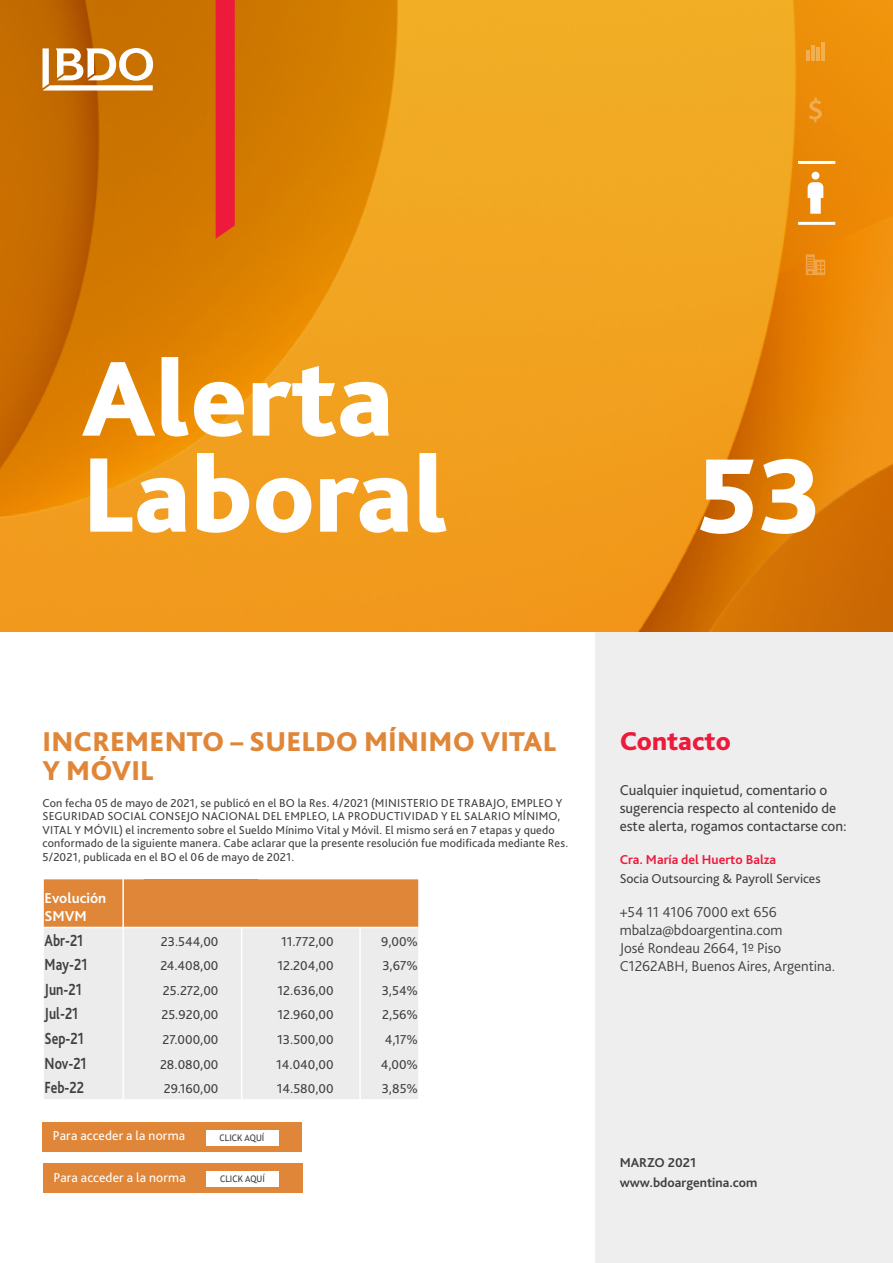
<style>
.page{position:relative;width:893px;height:1263px;background:#fff}
.page>*{position:absolute;margin:0;border:0;box-sizing:border-box;transform-origin:0 0}
.t1{font:800 111px "Bliss Pro";color:#fff}
.t2{font:800 28.5px/28.5px "Bliss Pro";letter-spacing:.01em;color:#df8639}
.t3{font:800 27px "Bliss Pro";color:#ed1a3b}
.t4{font:700 16.8px "Bliss Pro";color:#404040;scale:.8 1}
.t5{font:300 15px/18px "Bliss Pro";color:#404040}
.t6{font:15px/18px "Bliss Pro";color:#404040}
.t7{font:700 15px/18px "Bliss Pro";color:#fff}
.t8{font:13.5px "Bliss Pro";color:#404040}
.t9{font:13.5px "Bliss Pro";letter-spacing:.01em;color:#fff}
.t10{font:700 13.5px/20px "Bliss Pro";color:#404040}
.t11{font:700 13.5px "Bliss Pro";color:#ed1a3b}
.t12{font:12px/13.5px "Bliss Pro";letter-spacing:.015em;color:#404040}
.t13{font:9px "Trebuchet MS";color:#404040}
</style>
<div class="page">
<div style="left:595px;top:631px;width:298px;height:632px;background:#eee"></div>
<svg style="left:0;top:0;width:893px;height:631px;background:#e59012"></svg>
<svg style="left:43px;top:48px;width:110px;height:43px"></svg>
<svg style="left:216px;top:0;width:19px;height:239px;background:#eb1d38"></svg>
<svg style="left:809px;top:98px;width:13px;height:24px"></svg>
<hr style="left:806px;top:50px;width:4px;height:11px;background:#f1af52">
<hr style="left:811px;top:45px;width:4px;height:16px;background:#f1af52">
<hr style="left:816px;top:48px;width:4px;height:13px;background:#f2b053">
<hr style="left:821px;top:42px;width:4px;height:19px;background:#f2b053">
<div style="left:811px;top:172px;width:8px;height:8px;background:#fff;border-radius:50%"></div>
<svg style="left:808px;top:182px;width:15px;height:32px"></svg>
<svg style="left:806px;top:254px;width:19px;height:21px"></svg>
<hr style="left:798px;top:161px;width:37px;height:3px;background:#fff">
<hr style="left:798px;top:222px;width:37px;height:3px;background:#fff">
<svg style="left:82px;top:362px;width:73px;height:74px"></svg>
<svg style="left:162px;top:357px;width:82px;height:80px"></svg>
<svg style="left:253px;top:366px;width:136px;height:71px"></svg>
<svg style="left:90px;top:458px;width:96px;height:75px"></svg>
<svg style="left:197px;top:453px;width:52px;height:80px"></svg>
<svg style="left:256px;top:478px;width:55px;height:55px"></svg>
<svg style="left:320px;top:478px;width:88px;height:55px"></svg>
<svg style="left:419px;top:453px;width:27px;height:79px"></svg>
<div style="left:43px;top:1122px;width:259px;height:29px;background:#df8639"></div>
<div style="left:206px;top:1130px;width:73px;height:15px;background:#fff"></div>
<div style="left:43px;top:1164px;width:260px;height:29px;background:#df8639"></div>
<div style="left:206px;top:1171px;width:73px;height:16px;background:#fff"></div>
<div style="left:44px;top:879px;width:374px;height:48px;background:#df8639"></div>
<div style="left:44px;top:928px;width:374px;height:171px;background:#ececec"></div>
<div style="left:144px;top:879px;width:114px;height:48px;background:#df8639"></div>
<hr style="left:122px;top:872px;width:2px;height:229px;background:#fff">
<hr style="left:241px;top:927px;width:1px;height:174px;background:#fff">
<hr style="left:359px;top:928px;width:2px;height:173px;background:#fff">
<h1 class="t1" style="left:697px;top:427px;width:126px">53</h1>
<h2 class="t2" style="left:43px;top:727px;width:515px">INCREMENTO – SUELDO MÍNIMO VITAL<br>Y MÓVIL</h2>
<p class="t12" style="left:43px;top:796px;width:527px">Con fecha 05 de mayo de 2021, se publicó en el BO la Res. 4/2021 (MINISTERIO DE TRABAJO, EMPLEO Y SEGURIDAD SOCIAL CONSEJO NACIONAL DEL EMPLEO, LA PRODUCTIVIDAD Y EL SALARIO MÍNIMO, VITAL Y MÓVIL) el incremento sobre el Sueldo Mínimo Vital y Móvil. El mismo será en 7 etapas y quedo conformado de la siguiente manera. Cabe aclarar que la presente resolución fue modificada mediante Res.<br>5/2021, publicada en el BO el 06 de mayo de 2021.</p>
<p class="t7" style="left:45px;top:889px;width:63px">Evolución<br>SMVM</p>
<h3 class="t4" style="left:45px;top:930px;width:50px">Abr-21</h3>
<p class="t8" style="left:161px;top:933px;width:59px">23.544,00</p>
<p class="t8" style="left:281px;top:933px;width:54px">11.772,00</p>
<p class="t8" style="left:381px;top:933px;width:38px">9,00%</p>
<h3 class="t4" style="left:45px;top:954px;width:55px">May-21</h3>
<p class="t8" style="left:160px;top:957px;width:60px">24.408,00</p>
<p class="t8" style="left:277px;top:957px;width:58px">12.204,00</p>
<p class="t8" style="left:382px;top:957px;width:37px">3,67%</p>
<h3 class="t4" style="left:45px;top:979px;width:48px">Jun-21</h3>
<p class="t8" style="left:163px;top:982px;width:57px">25.272,00</p>
<p class="t8" style="left:278px;top:982px;width:57px">12.636,00</p>
<p class="t8" style="left:382px;top:982px;width:38px">3,54%</p>
<h3 class="t4" style="left:45px;top:1003px;width:44px">Jul-21</h3>
<p class="t8" style="left:161px;top:1006px;width:59px">25.920,00</p>
<p class="t8" style="left:277px;top:1006px;width:58px">12.960,00</p>
<p class="t8" style="left:382px;top:1006px;width:37px">2,56%</p>
<h3 class="t4" style="left:45px;top:1028px;width:50px">Sep-21</h3>
<p class="t8" style="left:163px;top:1031px;width:57px">27.000,00</p>
<p class="t8" style="left:277px;top:1031px;width:58px">13.500,00</p>
<p class="t8" style="left:385px;top:1031px;width:35px">4,17%</p>
<h3 class="t4" style="left:45px;top:1052px;width:54px">Nov-21</h3>
<p class="t8" style="left:160px;top:1056px;width:60px">28.080,00</p>
<p class="t8" style="left:276px;top:1056px;width:59px">14.040,00</p>
<p class="t8" style="left:381px;top:1056px;width:39px">4,00%</p>
<h3 class="t4" style="left:45px;top:1077px;width:51px">Feb-22</h3>
<p class="t8" style="left:164px;top:1080px;width:56px">29.160,00</p>
<p class="t8" style="left:277px;top:1080px;width:58px">14.580,00</p>
<p class="t8" style="left:382px;top:1080px;width:38px">3,85%</p>
<p class="t9" style="left:53px;top:1127px;width:134px">Para acceder a la norma</p>
<p class="t13" style="left:219px;top:1132px;width:46px">CLICK AQUÍ</p>
<p class="t9" style="left:53px;top:1169px;width:134px">Para acceder a la norma</p>
<p class="t13" style="left:220px;top:1173px;width:46px">CLICK AQUÍ</p>
<h3 class="t3" style="left:620px;top:724px;width:113px">Contacto</h3>
<p class="t6" style="left:620px;top:780px;width:229px">Cualquier inquietud, comentario o sugerencia respecto al contenido de este alerta, rogamos contactarse con:</p>
<p class="t11" style="left:620px;top:851px;width:158px">Cra. María del Huerto Balza</p>
<p class="t8" style="left:620px;top:870px;width:202px">Socia Outsourcing &amp; Payroll Services</p>
<p class="t5" style="left:620px;top:902px;width:217px">+54 11 4106 7000 ext 656 mbalza@bdoargentina.com<br>José Rondeau 2664, 1º Piso<br>C1262ABH, Buenos Aires, Argentina.</p>
<p class="t10" style="left:620px;top:1153px;width:139px">MARZO 2021 www.bdoargentina.com</p>
</div>
